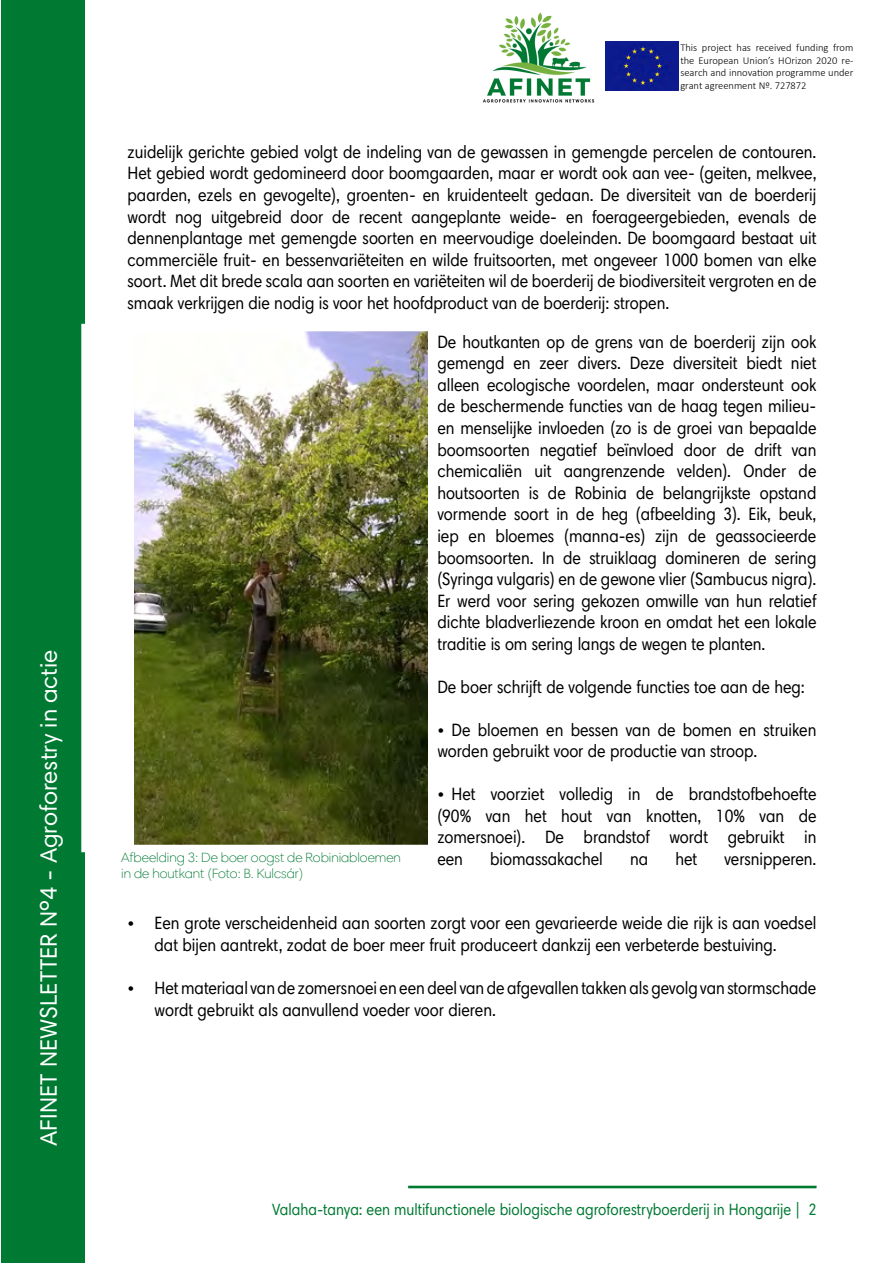
<style>
.page{position:relative;width:893px;height:1263px;background:#fff}
.page>*{position:absolute;margin:0;border:0;box-sizing:border-box;transform-origin:0 0}
.t1{font:24px "Harmonia Sans Pro Cyr";color:#fff}
.t2{font:condensed 18px/21.6px "Harmonia Sans Pro Cyr";color:#000;text-align:justify}
.t3{font:condensed 16.5px "Harmonia Sans Pro Cyr";color:#007a33}
.t4{font:300 13.5px/16.2px "Harmonia Sans Pro Cyr";color:#007a33}
.t5{font:300 10.5px/12.6px "Calibri";color:#000;text-align:justify}
</style>
<div class="page">
<div style="left:1px;top:0;width:83px;height:1263px;background:#007a33"></div>
<hr style="left:408px;top:1186px;width:408px;height:2px;background:#007a33">
<img style="left:483px;top:13px;width:112px;height:90px">
<img style="left:605px;top:42px;width:74px;height:48px">
<img style="left:134px;top:333px;width:293px;height:510px">
<div style="left:81px;top:324px;width:356px;height:528px;border:8px solid #fff"></div>
<h1 class="t1" style="left:34px;top:1146px;width:498px;rotate:-90deg">AFINET NEWSLETTER Nº4 - Agroforestry in actie</h1>
<p class="t5" style="left:680px;top:41px;width:175px">This project has received funding from the European Union’s HOrizon 2020 re&shy;search and innovation programme under grant agreenment Nº. 727872</p>
<p class="t2" style="left:128px;top:141px;width:690px">zuidelijk gerichte gebied volgt de indeling van de gewassen in gemengde percelen de contouren.<br>Het gebied wordt gedomineerd door boomgaarden, maar er wordt ook aan vee- (geiten, melkvee, paarden, ezels en gevogelte), groenten- en kruidenteelt gedaan. De diversiteit van de boerderij wordt nog uitgebreid door de recent aangeplante weide- en foerageergebieden, evenals de dennenplantage met gemengde soorten en meervoudige doeleinden. De boomgaard bestaat uit commerciële fruit- en bessenvariëteiten en wilde fruitsoorten, met ongeveer 1000 bomen van elke soort. Met dit brede scala aan soorten en variëteiten wil de boerderij de biodiversiteit vergroten en de smaak verkrijgen die nodig is voor het hoofdproduct van de boerderij: stropen.</p>
<p class="t2" style="left:437px;top:331px;width:381px">De houtkanten op de grens van de boerderij zijn ook gemengd en zeer divers. Deze diversiteit biedt niet alleen ecologische voordelen, maar ondersteunt ook de beschermende functies van de haag tegen milieu&shy;en menselijke invloeden (zo is de groei van bepaalde boomsoorten negatief beïnvloed door de drift van chemicaliën uit aangrenzende velden). Onder de houtsoorten is de Robinia de belangrijkste opstand vormende soort in de heg (afbeelding 3). Eik, beuk, iep en bloemes (manna-es) zijn de geassocieerde boomsoorten. In de struiklaag domineren de sering (Syringa vulgaris) en de gewone vlier (Sambucus nigra).<br>Er werd voor sering gekozen omwille van hun relatief dichte bladverliezende kroon en omdat het een lokale traditie is om sering langs de wegen te planten.</p>
<p class="t2" style="left:437px;top:676px;width:369px">De boer schrijft de volgende functies toe aan de heg:</p>
<p class="t2" style="left:437px;top:719px;width:381px">• De bloemen en bessen van de bomen en struiken worden gebruikt voor de productie van stroop.</p>
<p class="t2" style="left:437px;top:783px;width:381px">• Het voorziet volledig in de brandstofbehoefte (90% van het hout van knotten, 10% van de zomersnoei). De brandstof wordt gebruikt in een</p>
<p class="t2" style="left:490px;top:848px;width:114px">biomassakachel</p>
<p class="t2" style="left:630px;top:848px;width:20px">na</p>
<p class="t2" style="left:675px;top:848px;width:23px">het</p>
<p class="t2" style="left:724px;top:848px;width:93px">versnipperen.</p>
<p class="t4" style="left:121px;top:849px;width:281px">Afbeelding 3: De boer oogst de Robiniabloemen in de houtkant (Foto: B. Kulcsár)</p>
<p class="t2" style="left:155px;top:912px;width:663px;text-indent:-27px">• Een grote verscheidenheid aan soorten zorgt voor een gevarieerde weide die rijk is aan voedsel dat bijen aantrekt, zodat de boer meer fruit produceert dankzij een verbeterde bestuiving.</p>
<p class="t2" style="left:155px;top:977px;width:663px;text-indent:-27px">• Het materiaal van de zomersnoei en een deel van de afgevallen takken als gevolg van stormschade wordt gebruikt als aanvullend voeder voor dieren.</p>
<p class="t3" style="left:272px;top:1199px;width:546px">Valaha-tanya: een multifunctionele biologische agroforestryboerderij in Hongarije | 2</p>
</div>
